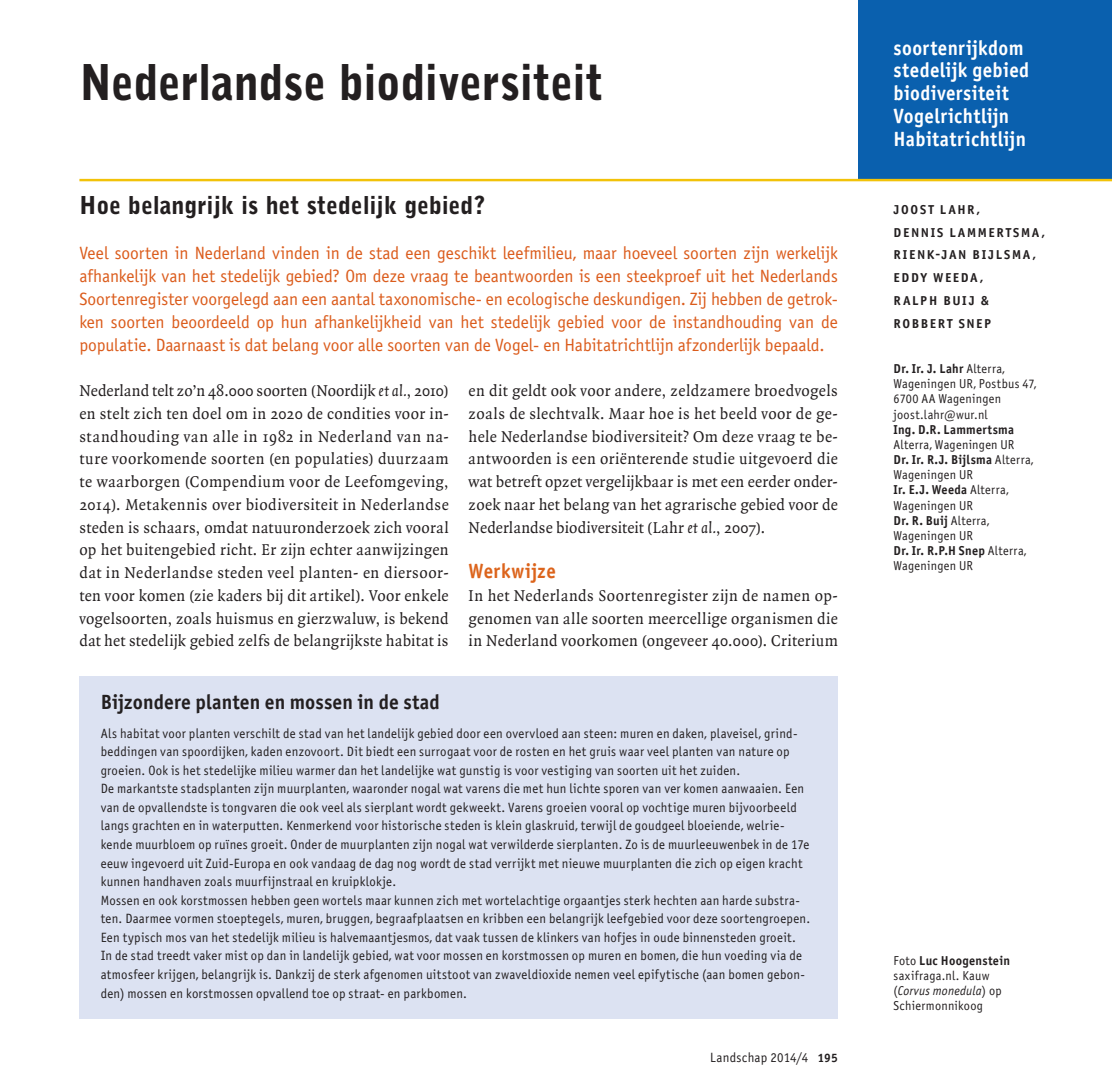
<style>
.page{position:relative;width:1112px;height:1092px;background:#fff}
.page>*{position:absolute;margin:0;border:0;box-sizing:border-box;transform-origin:0 0}
.Hoofdkop{font:900 49px "Bell Gothic";letter-spacing:-.005em;color:#231f20;scale:.92 1}
.Hoofdkop_ondertitel{font:900 24.5px "Bell Gothic";letter-spacing:.005em;color:#231f20;scale:.95 1}
.Trefwoorden{font:20.65px/22.8px "Officina Sans Bold ITC";letter-spacing:.02em;color:#fff;scale:.92 1}
.Tabel_kadertekst_pla{font:20.65px "Officina Sans Bold ITC";letter-spacing:.005em;color:#231f20;scale:.95 1}
.Tussenkop_1{font:20.65px "Officina Sans Bold ITC";letter-spacing:.025em;color:#dc641c;scale:.92 1}
.Lead{font:17.85px/22.8px "Officina Sans ITC";letter-spacing:-.005em;color:#db5c1c;text-align:justify}
.PLATTE_TEKST{font:16.8px/22.8px "Quadraat";letter-spacing:.015em;color:#231f20;text-align:justify;scale:.96 1}
.Tabel_kadertekst_pla-2{font:13.47px/18.6px "Officina Sans ITC";letter-spacing:.02em;color:#231f20;scale:.95 1}
.Tabel_kadertekst_pla-3{font:13.47px "Officina Sans ITC";letter-spacing:.02em;color:#231f20;scale:.96 1}
.Figuur{font:12.95px/15px "Officina Sans ITC";letter-spacing:.02em;color:#231f20;scale:.95 1}
.Auteurs{font:12.95px/22.8px "Officina Sans Bold ITC";letter-spacing:.12em;color:#231f20}
.s1{font-style:italic}
.s2{font-family:"Officina Sans Bold ITC";font-size:12.25px}
.s3{font-family:"Officina Sans Bold ITC"}
</style>
<div class="page">
<div style="left:858px;top:0;width:253px;height:179px;background:#0a60ae"></div>
<hr style="left:79px;top:179px;width:1032px;height:2px;background:#f2c209">
<div style="left:79px;top:676px;width:758px;height:342px;background:#dce2f2"></div>
<p class="Hoofdkop" style="left:79px;top:54px;width:570px">Nederlandse biodiversiteit</p>
<p class="Hoofdkop_ondertitel" style="left:79px;top:191px;width:428px">Hoe belangrijk is het stedelijk gebied?</p>
<p class="Lead" style="left:79px;top:242px;width:759px">Veel soorten in Nederland vinden in de stad een geschikt leefmilieu, maar hoeveel soorten zijn werkelijk afhankelijk van het stedelijk gebied? Om deze vraag te beantwoorden is een steekproef uit het Nederlands Soortenregister voorgelegd aan een aantal taxonomische- en ecologische deskundigen. Zij hebben de getrok&shy;ken soorten beoordeeld op hun afhankelijkheid van het stedelijk gebied voor de instandhouding van de populatie. Daarnaast is dat belang voor alle soorten van de Vogel- en Habitatrichtlijn afzonderlijk bepaald.</p>
<p class="PLATTE_TEKST" style="left:79px;top:380px;width:386px">Nederland telt zo’n 48.000 soorten (Noordijk <span class="s1">et al.</span>, 2010) en stelt zich ten doel om in 2020 de condities voor in&shy;standhouding van alle in 1982 in Nederland van na&shy;ture voorkomende soorten (en populaties) duurzaam te waarborgen (Compendium voor de Leefomgeving, 2014). Metakennis over biodiversiteit in Nederlandse steden is schaars, omdat natuuronderzoek zich vooral op het buitengebied richt. Er zijn echter aanwijzingen dat in Nederlandse steden veel planten- en diersoor&shy;ten voor komen (zie kaders bij dit artikel). Voor enkele vogelsoorten, zoals huismus en gierzwaluw, is bekend dat het stedelijk gebied zelfs de belangrijkste habitat is</p>
<p class="PLATTE_TEKST" style="left:468px;top:380px;width:386px">en dit geldt ook voor andere, zeldzamere broedvogels zoals de slechtvalk. Maar hoe is het beeld voor de ge&shy;hele Nederlandse biodiversiteit? Om deze vraag te be&shy;antwoorden is een oriënterende studie uitgevoerd die wat betreft opzet vergelijkbaar is met een eerder onder&shy;zoek naar het belang van het agrarische gebied voor de Nederlandse biodiversiteit (Lahr <span class="s1">et al.</span>, 2007).</p>
<p class="Tussenkop_1" style="left:468px;top:558px;width:96px">Werkwijze</p>
<p class="PLATTE_TEKST" style="left:468px;top:584px;width:386px">In het Nederlands Soortenregister zijn de namen op&shy;genomen van alle soorten meercellige organismen die in Nederland voorkomen (ongeveer 40.000). Criterium</p>
<p class="Tabel_kadertekst_pla" style="left:101px;top:689px;width:358px">Bijzondere planten en mossen in de stad</p>
<p class="Tabel_kadertekst_pla-2" style="left:101px;top:723px;width:735px">Als habitat voor planten verschilt de stad van het landelijk gebied door een overvloed aan steen: muren en daken, plaveisel, grind&shy;beddingen van spoordijken, kaden enzovoort. Dit biedt een surrogaat voor de rosten en het gruis waar veel planten van nature op groeien. Ook is het stedelijke milieu warmer dan het landelijke wat gunstig is voor vestiging van soorten uit het zuiden.</p>
<p class="Tabel_kadertekst_pla-2" style="left:101px;top:779px;width:747px">De markantste stadsplanten zijn muurplanten, waaronder nogal wat varens die met hun lichte sporen van ver komen aanwaaien. Een van de opvallendste is tongvaren die ook veel als sierplant wordt gekweekt. Varens groeien vooral op vochtige muren bijvoorbeeld langs grachten en in waterputten. Kenmerkend voor historische steden is klein glaskruid, terwijl de goudgeel bloeiende, welrie&shy;kende muurbloem op ruïnes groeit. Onder de muurplanten zijn nogal wat verwilderde sierplanten. Zo is de muurleeuwenbek in de 17e eeuw ingevoerd uit Zuid-Europa en ook vandaag de dag nog wordt de stad verrijkt met nieuwe muurplanten die zich op eigen kracht kunnen handhaven zoals muurfijnstraal en kruipklokje.</p>
<p class="Tabel_kadertekst_pla-2" style="left:101px;top:890px;width:748px">Mossen en ook korstmossen hebben geen wortels maar kunnen zich met wortelachtige orgaantjes sterk hechten aan harde substra&shy;ten. Daarmee vormen stoeptegels, muren, bruggen, begraafplaatsen en kribben een belangrijk leefgebied voor deze soortengroepen.<br>Een typisch mos van het stedelijk milieu is halvemaantjesmos, dat vaak tussen de klinkers van hofjes in oude binnensteden groeit.<br>In de stad treedt vaker mist op dan in landelijk gebied, wat voor mossen en korstmossen op muren en bomen, die hun voeding via de atmosfeer krijgen, belangrijk is. Dankzij de sterk afgenomen uitstoot van zwaveldioxide nemen veel epifytische (aan bomen gebon&shy;den) mossen en korstmossen opvallend toe op straat- en parkbomen.</p>
<p class="Tabel_kadertekst_pla-3" style="left:710px;top:1049px;width:135px">Landschap 2014/4 <span class="s2">195</span></p>
<p class="Trefwoorden" style="left:893px;top:36px;width:149px">soortenrijkdom stedelijk gebied biodiversiteit<br>Vogelrichtlijn<br>Habitatrichtlijn</p>
<p class="Auteurs" style="left:893px;top:198px;width:153px">JOOST LAHR,<br>DENNIS LAMMERTSMA,<br>RIENK-JAN BIJLSMA,<br>EDDY WEEDA,</p>
<p class="Auteurs" style="left:893px;top:289px;width:99px">RALPH BUIJ &amp;<br>ROBBERT SNEP</p>
<p class="Figuur" style="left:893px;top:361px;width:152px"><span class="s3">Dr. Ir. J. Lahr</span> Alterra,<br>Wageningen UR, Postbus 47,<br>6700 AA Wageningen</p>
<p class="Figuur" style="left:893px;top:407px;width:129px">joost.lahr@wur.nl<br><span class="s3">Ing. D.R. Lammertsma<br></span>Alterra, Wageningen UR</p>
<p class="Figuur" style="left:893px;top:452px;width:149px"><span class="s3">Dr. Ir. R.J. Bijlsma</span> Alterra,<br>Wageningen UR<br><span class="s3">Ir. E.J. Weeda</span> Alterra,<br>Wageningen UR<br><span class="s3">Dr. R. Buij</span> Alterra,<br>Wageningen UR<br><span class="s3">Dr. Ir. R.P.H Snep</span> Alterra,<br>Wageningen UR</p>
<p class="Figuur" style="left:893px;top:953px;width:124px">Foto <span class="s3">Luc Hoogenstein </span>saxifraga.nl. Kauw (<span class="s1">Corvus monedula</span>) op<br>Schiermonnikoog</p>
</div>
